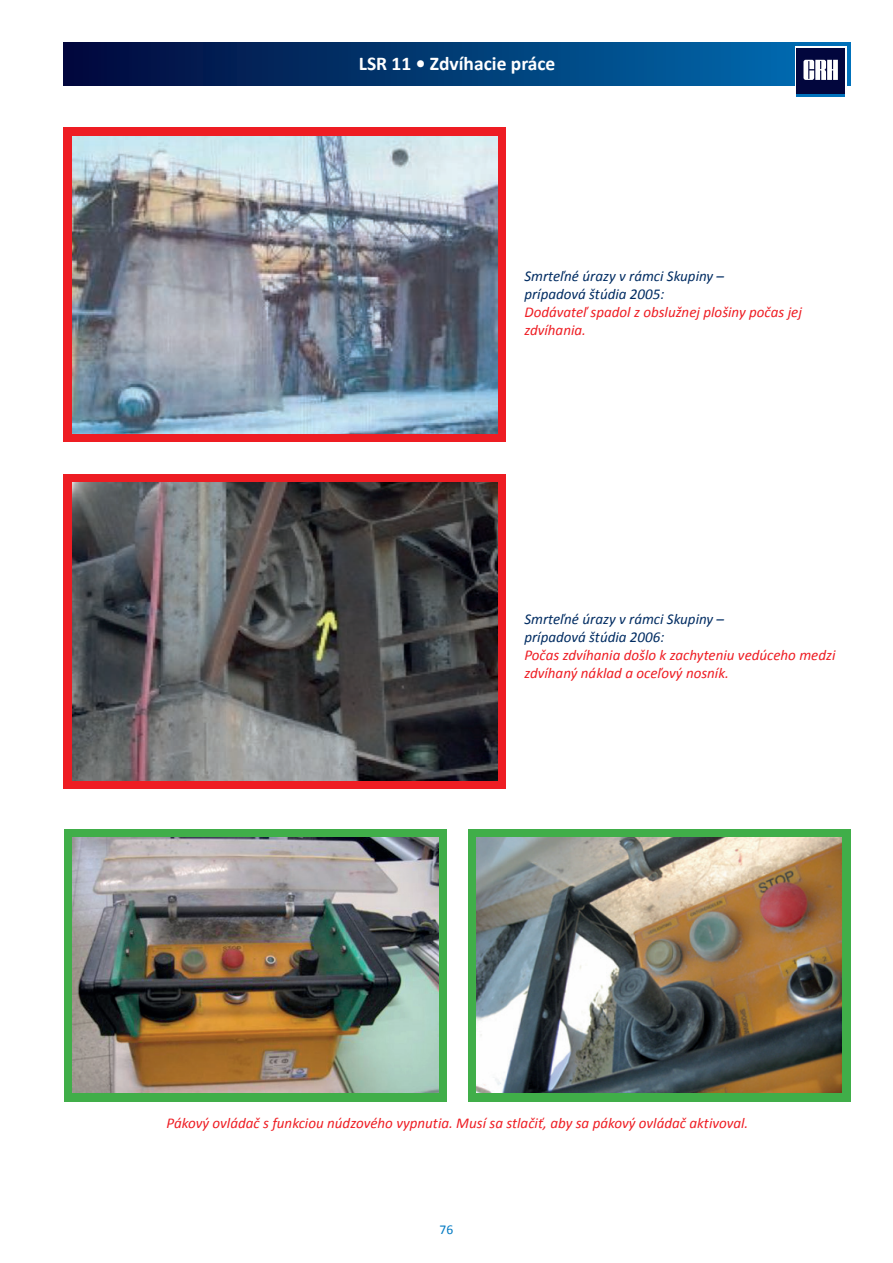
<style>
.page{position:relative;width:893px;height:1263px;background:#fff}
.page>*{position:absolute;margin:0;border:0;box-sizing:border-box;transform-origin:0 0}
.t1{font:700 19.5px "Calibri";color:#fff}
.t2{font:italic 15px/18px "Calibri";color:#ee1d23}
.t3{font:italic 15px/18px "Calibri";color:#002c62}
.t4{font:13.5px "Calibri";color:#0079c2}
</style>
<div class="page">
<div style="left:64px;top:43px;width:786px;height:42px;background:linear-gradient(to right,#010839,#0272b6)"></div>
<div style="left:795px;top:47px;width:51px;height:51px;background:#fff"></div>
<div style="left:796px;top:48px;width:49px;height:49px;background:#02063d"></div>
<svg style="left:803px;top:60px;width:35px;height:20px"></svg>
<hr style="left:796px;top:94px;width:49px;height:3px;background:#0072bc">
<div style="left:468px;top:829px;width:382px;height:272px;background:#40ae49"></div>
<div style="left:64px;top:128px;width:442px;height:314px;background:#ee1d23"></div>
<div style="left:64px;top:474px;width:442px;height:315px;background:#ee1d23"></div>
<img style="left:72px;top:136px;width:425px;height:298px">
<img style="left:72px;top:483px;width:425px;height:297px">
<img style="left:476px;top:838px;width:366px;height:255px">
<div style="left:64px;top:829px;width:383px;height:272px;background:#40ae49"></div>
<img style="left:73px;top:838px;width:366px;height:255px">
<h1 class="t1" style="left:359px;top:51px;width:198px">LSR 11 • Zdvíhacie práce</h1>
<p class="t3" style="left:524px;top:267px;width:201px">Smrteľné úrazy v rámci Skupiny – prípadová štúdia 2005:</p>
<p class="t2" style="left:524px;top:303px;width:279px">Dodávateľ spadol z obslužnej plošiny počas jej zdvíhania.</p>
<p class="t3" style="left:524px;top:610px;width:201px">Smrteľné úrazy v rámci Skupiny – prípadová štúdia 2006:</p>
<p class="t2" style="left:524px;top:646px;width:313px">Počas zdvíhania došlo k zachyteniu vedúceho medzi zdvíhaný náklad a oceľový nosník.</p>
<p class="t2" style="left:167px;top:1113px;width:583px">Pákový ovládač s funkciou núdzového vypnutia. Musí sa stlačiť, aby sa pákový ovládač aktivoval.</p>
<p class="t4" style="left:440px;top:1221px;width:15px">76</p>
</div>
